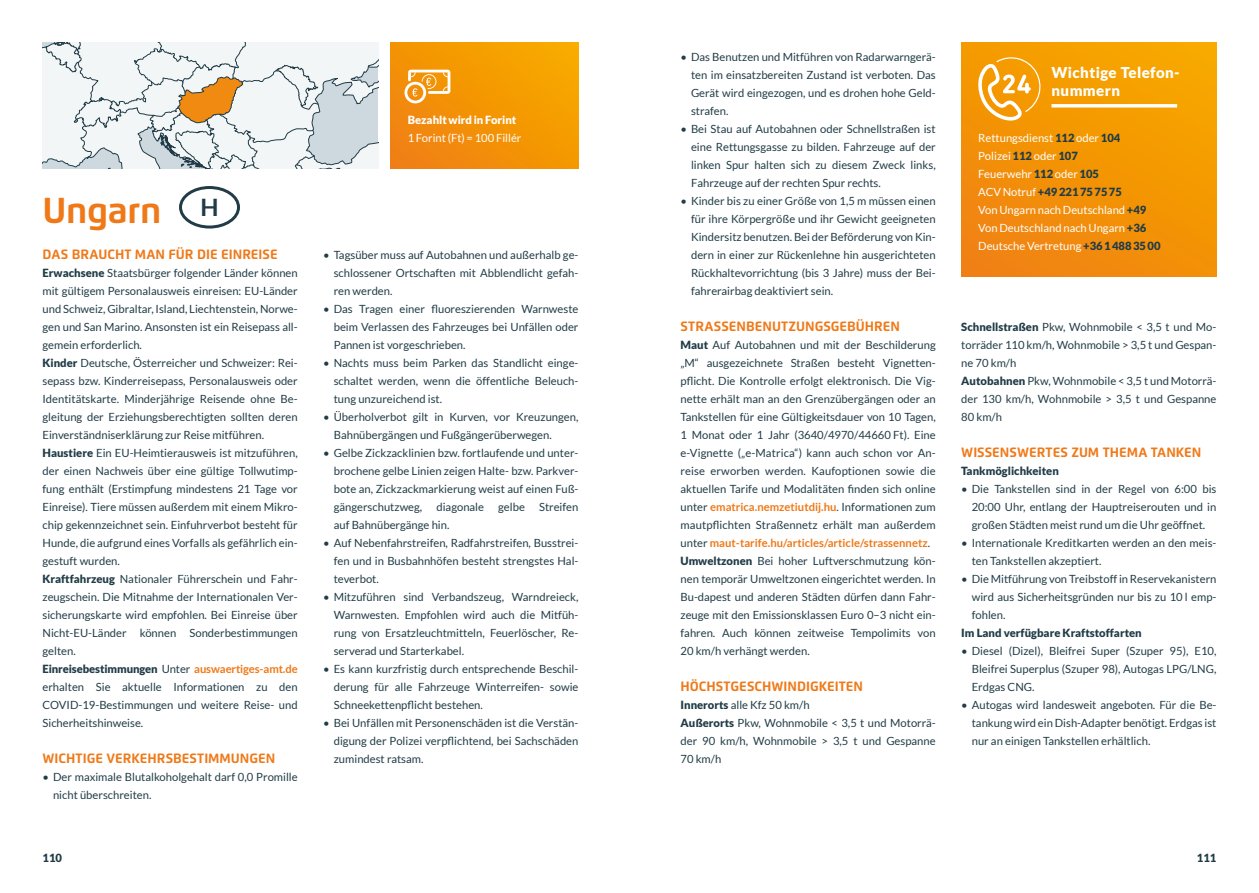
<style>
.page{position:relative;width:1259px;height:893px;background:#fff}
.page>*{position:absolute;margin:0;border:0;box-sizing:border-box;transform-origin:0 0}
._00_Land_NEU{font:700 36px "Flexo";letter-spacing:-.01em;color:#ef7918}
._04_Länderkennzeiche{font:700 24px "Lato";color:#213c47}
.t1{font:900 15px/18px "Lato";letter-spacing:.025em;color:#fff}
._01_Zwischenhead_NEU{font:700 13.5px "Flexo";color:#ef7918}
._02_Fließtext_NEU{font:11.25px/18px "Lato";color:#213c47;text-align:justify}
._02_Fließtext_weiß{font:11.25px "Lato";color:#fff}
._02_Fließtext_NEU-2{font:900 11.25px "Lato";color:#213c47}
._02_Fließtext_weiß-2{font:900 11.25px "Lato";color:#213c47}
._02_Fließtext_weiß-3{font:900 11.25px "Lato";color:#fff}
.s1{font-weight:900}
.s2{font-weight:700;color:#ef7918}
.s3{font-weight:900;color:#213c47}
.s4{font-weight:400;color:#fff}
</style>
<div class="page">
<div style="left:961px;top:43px;width:255px;height:234px;background:linear-gradient(to bottom,#f7a500,#f1870d)"></div>
<div style="left:391px;top:43px;width:187px;height:126px;background:linear-gradient(to right,#f1880f,#f6a300)"></div>
<svg style="left:974px;top:56px;width:70px;height:65px;background:#f6ad35"></svg>
<svg style="left:1051px;top:104px;width:126px;height:4px"></svg>
<svg style="left:43px;top:43px;width:335px;height:126px"></svg>
<div style="left:179px;top:186px;width:61px;height:43px;border:3px solid #213c47;border-radius:50%"></div>
<svg style="left:404px;top:70px;width:46px;height:33px"></svg>
<p class="_00_Land_NEU" style="left:43px;top:188px;width:120px">Ungarn</p>
<p class="_04_Länderkennzeiche" style="left:200px;top:194px;width:20px">H</p>
<p class="_01_Zwischenhead_NEU" style="left:43px;top:246px;width:237px">DAS BRAUCHT MAN FÜR DIE EINREISE</p>
<p class="_02_Fließtext_NEU" style="left:43px;top:263px;width:257px"><span class="s1">Erwachsene</span> Staatsbürger folgender Länder können mit gültigem Personalausweis einreisen: EU-Länder und Schweiz, Gibraltar, Island, Liechtenstein, Norwe&shy;gen und San Marino. Ansonsten ist ein Reisepass all&shy;gemein erforderlich.</p>
<p class="_02_Fließtext_NEU" style="left:43px;top:353px;width:257px"><span class="s1">Kinder</span> Deutsche, Österreicher und Schweizer: Rei&shy;sepass bzw. Kinderreisepass, Personalausweis oder Identitätskarte. Minderjährige Reisende ohne Be&shy;gleitung der Erziehungsberechtigten sollten deren Einverständniserklärung zur Reise mitführen.</p>
<p class="_02_Fließtext_NEU" style="left:43px;top:443px;width:257px"><span class="s1">Haustiere</span> Ein EU-Heimtierausweis ist mitzuführen, der einen Nachweis über eine gültige Tollwutimp&shy;fung enthält (Erstimpfung mindestens 21 Tage vor Einreise). Tiere müssen außerdem mit einem Mikro&shy;chip gekennzeichnet sein. Einfuhrverbot besteht für Hunde, die aufgrund eines Vorfalls als gefährlich ein&shy;gestuft wurden.</p>
<p class="_02_Fließtext_NEU" style="left:43px;top:569px;width:257px"><span class="s1">Kraftfahrzeug</span> Nationaler Führerschein und Fahr&shy;zeugschein. Die Mitnahme der Internationalen Ver&shy;sicherungskarte wird empfohlen. Bei Einreise über Nicht-EU-Länder können Sonderbestimmungen gelten.</p>
<p class="_02_Fließtext_NEU" style="left:43px;top:659px;width:257px"><span class="s1">Einreisebestimmungen</span> Unter <span class="s2">auswaertiges-amt.de </span>erhalten Sie aktuelle Informationen zu den COVID-19-Bestimmungen und weitere Reise- und Sicherheitshinweise.</p>
<p class="_01_Zwischenhead_NEU" style="left:43px;top:750px;width:234px">WICHTIGE VERKEHRSBESTIMMUNGEN</p>
<p class="_02_Fließtext_NEU" style="left:53px;top:767px;width:246px;text-indent:-10px">• Der maximale Blutalkoholgehalt darf 0,0 Promille nicht überschreiten.</p>
<p class="_02_Fließtext_NEU" style="left:691px;top:47px;width:246px;text-indent:-10px">• Das Benutzen und Mitführen von Radarwarngerä&shy;ten im einsatzbereiten Zustand ist verboten. Das Gerät wird eingezogen, und es drohen hohe Geld&shy;strafen.</p>
<p class="_02_Fließtext_NEU" style="left:691px;top:119px;width:246px;text-indent:-10px">• Bei Stau auf Autobahnen oder Schnellstraßen ist eine Rettungsgasse zu bilden. Fahrzeuge auf der linken Spur halten sich zu diesem Zweck links, Fahrzeuge auf der rechten Spur rechts.</p>
<p class="_02_Fließtext_NEU" style="left:691px;top:191px;width:246px;text-indent:-10px">• Kinder bis zu einer Größe von 1,5 m müssen einen für ihre Körpergröße und ihr Gewicht geeigneten Kindersitz benutzen. Bei der Beförderung von Kin&shy;dern in einer zur Rückenlehne hin ausgerichteten Rückhaltevorrichtung (bis 3 Jahre) muss der Bei&shy;fahrerairbag deaktiviert sein.</p>
<p class="_01_Zwischenhead_NEU" style="left:680px;top:318px;width:221px">STRASSENBENUTZUNGSGEBÜHREN</p>
<p class="_02_Fließtext_NEU" style="left:680px;top:335px;width:257px"><span class="s1">Maut</span> Auf Autobahnen und mit der Beschilderung „M“ ausgezeichnete Straßen besteht Vignetten&shy;pflicht. Die Kontrolle erfolgt elektronisch. Die Vig&shy;nette erhält man an den Grenzübergängen oder an Tankstellen für eine Gültigkeitsdauer von 10 Tagen, 1 Monat oder 1 Jahr (3640/4970/44660 Ft). Eine e-Vignette („e-Matrica“) kann auch schon vor An&shy;reise erworben werden. Kaufoptionen sowie die aktuellen Tarife und Modalitäten finden sich online unter <span class="s2">ematrica.nemzetiutdij.hu</span>. Informationen zum mautpflichten Straßennetz erhält man außerdem unter <span class="s2">maut-tarife.hu/articles/article/strassennetz</span>.</p>
<p class="_02_Fließtext_NEU" style="left:680px;top:551px;width:257px"><span class="s1">Umweltzonen</span> Bei hoher Luftverschmutzung kön&shy;nen temporär Umweltzonen eingerichtet werden. In Bu-dapest und anderen Städten dürfen dann Fahr&shy;zeuge mit den Emissionsklassen Euro 0–3 nicht ein&shy;fahren. Auch können zeitweise Tempolimits von 20 km/h verhängt werden.</p>
<p class="_01_Zwischenhead_NEU" style="left:680px;top:678px;width:184px">HÖCHSTGESCHWINDIGKEITEN</p>
<p class="_02_Fließtext_NEU" style="left:680px;top:695px;width:131px"><span class="s1">Innerorts</span> alle Kfz 50 km/h</p>
<p class="_02_Fließtext_NEU" style="left:680px;top:713px;width:257px"><span class="s1">Außerorts</span> Pkw, Wohnmobile &lt; 3,5 t und Motorrä&shy;der 90 km/h, Wohnmobile &gt; 3,5 t und Gespanne 70 km/h</p>
<h3 class="t1" style="left:1051px;top:63px;width:130px">Wichtige Telefon&shy;nummern</h3>
<p class="_02_Fließtext_weiß-3" style="left:408px;top:113px;width:110px">Bezahlt wird in Forint</p>
<p class="_02_Fließtext_weiß" style="left:408px;top:131px;width:115px">1 Forint (Ft) = 100 Fillér</p>
<p class="_02_Fließtext_weiß" style="left:978px;top:131px;width:144px">Rettungsdienst <span class="s3">112</span> oder <span class="s3">104</span></p>
<p class="_02_Fließtext_weiß" style="left:978px;top:149px;width:101px">Polizei <span class="s3">112</span> oder <span class="s3">107</span></p>
<p class="_02_Fließtext_weiß" style="left:978px;top:167px;width:122px">Feuerwehr <span class="s3">112</span> oder <span class="s3">105</span></p>
<p class="_02_Fließtext_weiß-2" style="left:978px;top:185px;width:145px"><span class="s4">ACV Notruf</span> +49 221757575</p>
<p class="_02_Fließtext_weiß" style="left:978px;top:203px;width:170px">Von Ungarn nach Deutschland <span class="s3">+49</span></p>
<p class="_02_Fließtext_weiß" style="left:978px;top:221px;width:170px">Von Deutschland nach Ungarn <span class="s3">+36</span></p>
<p class="_02_Fließtext_weiß" style="left:978px;top:239px;width:184px">Deutsche Vertretung <span class="s3">+3614883500</span></p>
<p class="_02_Fließtext_NEU" style="left:334px;top:245px;width:246px;text-indent:-10px">• Tagsüber muss auf Autobahnen und außerhalb ge&shy;schlossener Ortschaften mit Abblendlicht gefah&shy;ren werden.</p>
<p class="_02_Fließtext_NEU" style="left:334px;top:299px;width:246px;text-indent:-10px">• Das Tragen einer fluoreszierenden Warnweste beim Verlassen des Fahrzeuges bei Unfällen oder Pannen ist vorgeschrieben.</p>
<p class="_02_Fließtext_NEU" style="left:334px;top:353px;width:246px;text-indent:-10px">• Nachts muss beim Parken das Standlicht einge&shy;schaltet werden, wenn die öffentliche Beleuch&shy;tung unzureichend ist.</p>
<p class="_02_Fließtext_NEU" style="left:334px;top:407px;width:246px;text-indent:-10px">• Überholverbot gilt in Kurven, vor Kreuzungen,<br>Bahnübergängen und Fußgängerüberwegen.</p>
<p class="_02_Fließtext_NEU" style="left:334px;top:443px;width:246px;text-indent:-10px">• Gelbe Zickzacklinien bzw. fortlaufende und unter&shy;brochene gelbe Linien zeigen Halte- bzw. Parkver&shy;bote an, Zickzackmarkierung weist auf einen Fuß&shy;gängerschutzweg,</p>
<p class="_02_Fließtext_NEU" style="left:961px;top:317px;width:257px"><span class="s1">Schnellstraßen</span> Pkw, Wohnmobile &lt; 3,5 t und Mo&shy;torräder 110 km/h, Wohnmobile &gt; 3,5 t und Gespan&shy;ne 70 km/h</p>
<p class="_02_Fließtext_NEU" style="left:961px;top:371px;width:257px"><span class="s1">Autobahnen</span> Pkw, Wohnmobile &lt; 3,5 t und Motorrä&shy;der 130 km/h, Wohnmobile &gt; 3,5 t und Gespanne 80 km/h</p>
<p class="_01_Zwischenhead_NEU" style="left:961px;top:444px;width:242px">WISSENSWERTES ZUM THEMA TANKEN</p>
<p class="_02_Fließtext_NEU-2" style="left:961px;top:464px;width:99px">Tankmöglichkeiten</p>
<p class="_02_Fließtext_NEU" style="left:971px;top:479px;width:246px;text-indent:-10px">• Die Tankstellen sind in der Regel von 6:00 bis 20:00 Uhr, entlang der Hauptreiserouten und in großen Städten meist rund um die Uhr geöffnet.</p>
<p class="_02_Fließtext_NEU" style="left:971px;top:533px;width:246px;text-indent:-10px">• Internationale Kreditkarten werden an den meis&shy;ten Tankstellen akzeptiert.</p>
<p class="_02_Fließtext_NEU" style="left:971px;top:569px;width:246px;text-indent:-10px">• Die Mitführung von Treibstoff in Reservekanistern wird aus Sicherheitsgründen nur bis zu 10 l emp&shy;fohlen.</p>
<p class="_02_Fließtext_NEU-2" style="left:961px;top:626px;width:182px">Im Land verfügbare Kraftstoffarten</p>
<p class="_02_Fließtext_NEU" style="left:971px;top:641px;width:246px;text-indent:-10px">• Diesel (Dizel), Bleifrei Super (Szuper 95), E10, Bleifrei Superplus (Szuper 98), Autogas LPG/LNG, Erdgas CNG.</p>
<p class="_02_Fließtext_NEU" style="left:971px;top:695px;width:246px;text-indent:-10px">• Autogas wird landesweit angeboten. Für die Be&shy;tankung wird ein Dish-Adapter benötigt. Erdgas ist nur an einigen Tankstellen erhältlich.</p>
<p class="_02_Fließtext_NEU" style="left:436px;top:497px;width:49px">diagonale</p>
<p class="_02_Fließtext_NEU" style="left:498px;top:497px;width:28px">gelbe</p>
<p class="_02_Fließtext_NEU" style="left:539px;top:497px;width:41px">Streifen</p>
<p class="_02_Fließtext_NEU" style="left:334px;top:515px;width:117px">auf Bahnübergänge hin.</p>
<p class="_02_Fließtext_NEU" style="left:334px;top:533px;width:246px;text-indent:-10px">• Auf Nebenfahrstreifen, Radfahrstreifen, Busstrei&shy;fen und in Busbahnhöfen besteht strengstes Hal&shy;teverbot.</p>
<p class="_02_Fließtext_NEU" style="left:334px;top:587px;width:246px;text-indent:-10px">• Mitzuführen sind Verbandszeug, Warndreieck, Warnwesten. Empfohlen wird auch die Mitfüh&shy;rung von Ersatzleuchtmitteln, Feuerlöscher, Re&shy;serverad und Starterkabel.</p>
<p class="_02_Fließtext_NEU" style="left:334px;top:659px;width:246px;text-indent:-10px">• Es kann kurzfristig durch entsprechende Beschil&shy;derung für alle Fahrzeuge Winterreifen- sowie Schneekettenpflicht bestehen.</p>
<p class="_02_Fließtext_NEU" style="left:334px;top:713px;width:246px;text-indent:-10px">• Bei Unfällen mit Personenschäden ist die Verstän&shy;digung der Polizei verpflichtend, bei Sachschäden zumindest ratsam.</p>
<p class="_02_Fließtext_NEU-2" style="left:43px;top:851px;width:21px">110</p>
<p class="_02_Fließtext_NEU-2" style="left:1196px;top:851px;width:21px">111</p>
</div>
